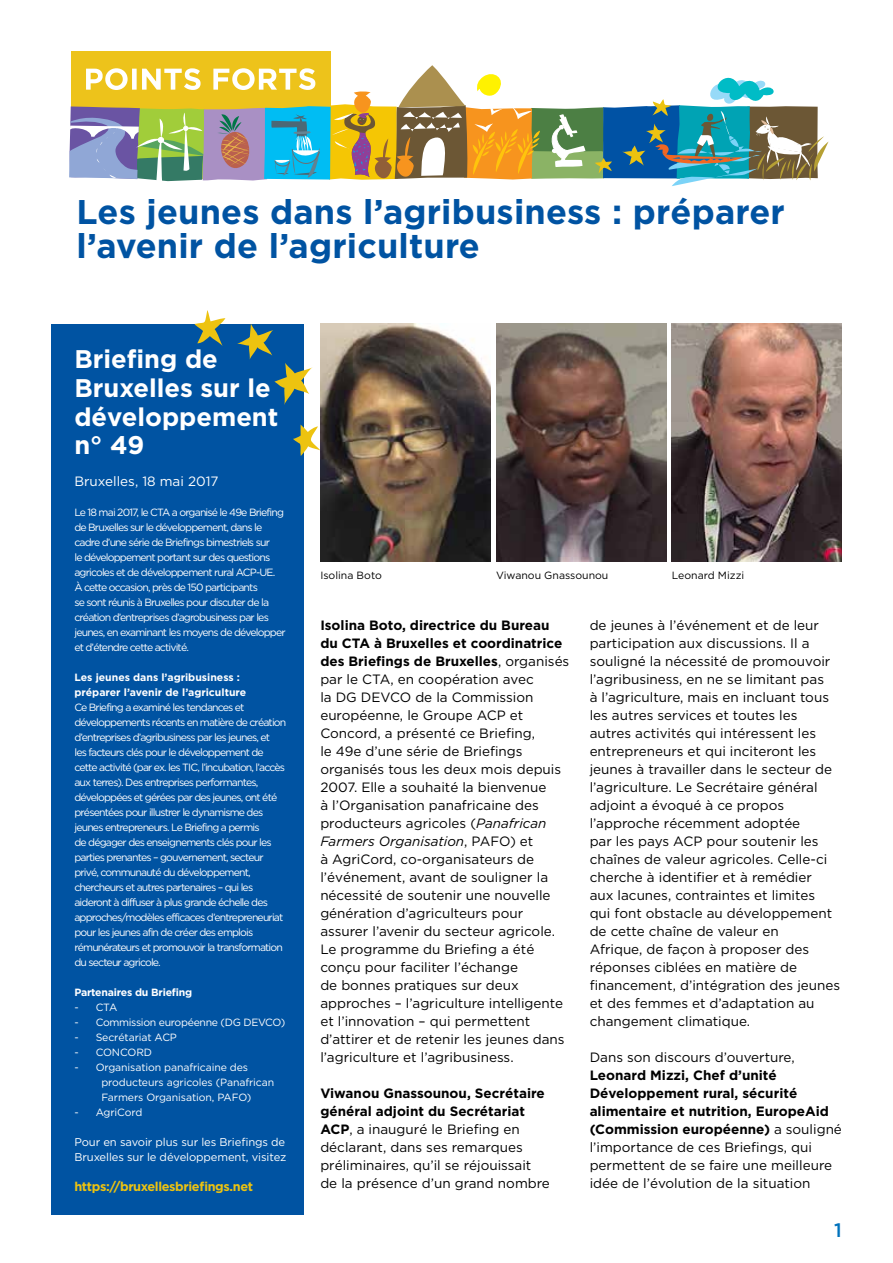
<style>
.page{position:relative;width:893px;height:1263px;background:#fff}
.page>*{position:absolute;margin:0;border:0;box-sizing:border-box;transform-origin:0 0}
.t1{font:700 34.2px/34.2px "Gotham HTF";letter-spacing:.005em;color:#0053a2}
.t2{font:700 25.5px/28.5px "Gotham HTF";color:#fff}
.t3{font:500 19.5px "Gotham HTF";color:#0072bc}
.t4{font:13.5px/18px "Gotham HTF";color:#000}
.t5{font:700 13.5px/18px "Gotham HTF";color:#000}
.t6{font:13.5px "Gotham HTF";color:#fff}
.t7{font:700 12.75px "Gotham HTF";letter-spacing:-.03em;color:#edc310}
.t8{font:11.25px/15px "Gotham HTF";letter-spacing:-.01em;color:#fff}
.t9{font:10.5px/15px "Gotham HTF";letter-spacing:-.08em;color:#fff}
.t10{font:10.5px/15px "Gotham HTF";letter-spacing:-.01em;color:#fff}
.t11{font:700 10.5px/15px "Gotham HTF";color:#fff}
.t12{font:10.5px "Gotham HTF";color:#000}
.t13{font:10.5px "Gotham HTF";letter-spacing:-.03em;color:#fff}
.t14{font:700 10.5px "Gotham HTF";letter-spacing:-.02em;color:#fff}
.s1{font-weight:700}
.s2{font-style:italic}
.s3{font-weight:400}
</style>
<div class="page">
<div style="left:71px;top:51px;width:260px;height:123px;background:#edc31b"></div>
<div style="left:51px;top:324px;width:252px;height:890px;background:#0053a2"></div>
<svg style="left:237px;top:324px;width:76px;height:81px"></svg>
<svg style="left:293px;top:425px;width:27px;height:31px"></svg>
<svg style="left:194px;top:310px;width:31px;height:36px"></svg>
<svg style="left:69px;top:65px;width:759px;height:121px"></svg>
<img style="left:496px;top:323px;width:170px;height:238px">
<img style="left:320px;top:323px;width:170px;height:238px">
<img style="left:672px;top:323px;width:170px;height:238px">
<h1 class="t1" style="left:77px;top:194px;width:710px">Les jeunes dans l’agribusiness : préparer l’avenir de l’agriculture</h1>
<h2 class="t2" style="left:74px;top:345px;width:206px">Briefing de<br>Bruxelles sur le développement n° 49</h2>
<p class="t6" style="left:74px;top:474px;width:146px">Bruxelles, 18 mai 2017</p>
<p class="t9" style="left:74px;top:505px;width:213px">Le 18 mai 2017, le CTA a organisé le 49e Briefing de Bruxelles sur le développement, dans le cadre d’une série de Briefings bimestriels sur<br>le développement portant sur des questions agricoles et de développement rural ACP-UE.<br>À cette occasion, près de 150 participants<br>se sont réunis à Bruxelles pour discuter de la création d’entreprises d’agrobusiness par les jeunes, en examinant les moyens de développer et d’étendre cette activité.</p>
<p class="t11" style="left:74px;top:669px;width:173px">Les jeunes dans l’agribusiness : préparer l’avenir de l’agriculture</p>
<p class="t9" style="left:74px;top:700px;width:213px">Ce Briefing a examiné les tendances et développements récents en matière de création d’entreprises d’agribusiness par les jeunes, et<br>les facteurs clés pour le développement de cette activité (par ex. les TIC, l’incubation, l’accès aux terres). Des entreprises performantes, développées et gérées par des jeunes, ont été présentées pour illustrer le dynamisme des jeunes entrepreneurs. Le Briefing a permis<br>de dégager des enseignements clés pour les parties prenantes – gouvernement, secteur privé, communauté du développement, chercheurs et autres partenaires – qui les aideront à diffuser à plus grande échelle des approches/modèles efficaces d’entrepreneuriat pour les jeunes afin de créer des emplois rémunérateurs et promouvoir la transformation du secteur agricole.</p>
<p class="t14" style="left:74px;top:986px;width:119px">Partenaires du Briefing</p>
<p class="t9" style="left:74px;top:1000px;width:44px">- CTA</p>
<p class="t13" style="left:74px;top:1017px;width:212px">- Commission européenne (DG DEVCO)</p>
<p class="t10" style="left:74px;top:1030px;width:104px">- Secrétariat ACP</p>
<p class="t10" style="left:74px;top:1045px;width:79px">- CONCORD</p>
<p class="t10" style="left:101px;top:1060px;width:174px;text-indent:-27px">- Organisation panafricaine des producteurs agricoles (Panafrican<br>Farmers Organisation, PAFO)</p>
<p class="t10" style="left:74px;top:1105px;width:69px">- AgriCord</p>
<p class="t8" style="left:74px;top:1134px;width:213px">Pour en savoir plus sur les Briefings de<br>Bruxelles sur le développement, visitez</p>
<p class="t7" style="left:74px;top:1179px;width:180px">https://bruxellesbriefings.net</p>
<p class="t12" style="left:320px;top:569px;width:63px">Isolina Boto</p>
<p class="t12" style="left:496px;top:569px;width:114px">Viwanou Gnassounou</p>
<p class="t12" style="left:672px;top:569px;width:74px">Leonard Mizzi</p>
<p class="t4" style="left:320px;top:616px;width:251px"><span class="s1">Isolina Boto, directrice du Bureau du CTA à Bruxelles et coordinatrice des Briefings de Bruxelles</span>, organisés par le CTA, en coopération avec<br>la DG DEVCO de la Commission européenne, le Groupe ACP et Concord, a présenté ce Briefing,<br>le 49e d’une série de Briefings organisés tous les deux mois depuis 2007. Elle a souhaité la bienvenue<br>à l’Organisation panafricaine des producteurs agricoles (<span class="s2">Panafrican Farmers Organisation</span>, PAFO) et<br>à AgriCord, co-organisateurs de l’événement, avant de souligner la nécessité de soutenir une nouvelle génération d’agriculteurs pour assurer l’avenir du secteur agricole.<br>Le programme du Briefing a été conçu pour faciliter l’échange<br>de bonnes pratiques sur deux approches – l’agriculture intelligente et l’innovation – qui permettent d’attirer et de retenir les jeunes dans l’agriculture et l’agribusiness.</p>
<p class="t4" style="left:320px;top:1084px;width:231px"><span class="s1">Viwanou Gnassounou, Secrétaire général adjoint du Secrétariat<br>ACP</span>, a inauguré le Briefing en déclarant, dans ses remarques préliminaires, qu’il se réjouissait de la présence d’un grand nombre</p>
<p class="t4" style="left:590px;top:616px;width:252px">de jeunes à l’événement et de leur participation aux discussions. Il a souligné la nécessité de promouvoir l’agribusiness, en ne se limitant pas<br>à l’agriculture, mais en incluant tous les autres services et toutes les autres activités qui intéressent les entrepreneurs et qui inciteront les jeunes à travailler dans le secteur de l’agriculture. Le Secrétaire général adjoint a évoqué à ce propos l’approche récemment adoptée<br>par les pays ACP pour soutenir les chaînes de valeur agricoles. Celle-ci cherche à identifier et à remédier<br>aux lacunes, contraintes et limites<br>qui font obstacle au développement de cette chaîne de valeur en<br>Afrique, de façon à proposer des réponses ciblées en matière de financement, d’intégration des jeunes et des femmes et d’adaptation au changement climatique.</p>
<p class="t4" style="left:590px;top:1048px;width:207px">Dans son discours d’ouverture,</p>
<p class="t5" style="left:590px;top:1066px;width:254px">Leonard Mizzi, Chef d’unité Développement rural, sécurité alimentaire et nutrition, EuropeAid (Commission européenne) <span class="s3">a souligné l’importance de ces Briefings, qui permettent de se faire une meilleure idée de l’évolution de la situation</span></p>
<h3 class="t3" style="left:834px;top:1218px;width:9px">1</h3>
</div>
